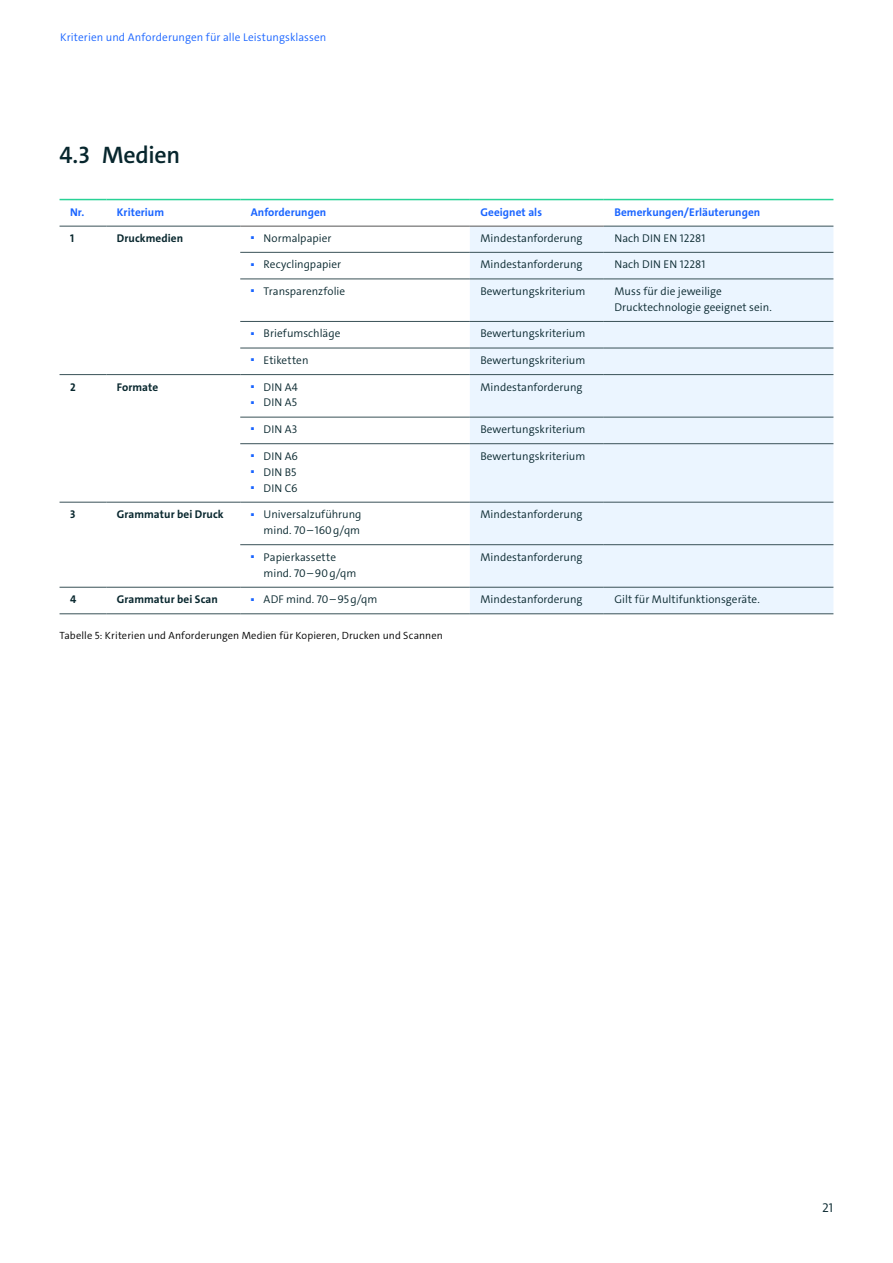
<style>
.page{position:relative;width:893px;height:1263px;background:#fff}
.page>*{position:absolute;margin:0;border:0;box-sizing:border-box;transform-origin:0 0}
.t1{font:600 24px "The Sans C4 s";letter-spacing:-.015em;color:#07262d}
.t2{font:300 13.5px "The Sans C4 s";color:#07262d}
.t3{font:300 11.25px/15.9px "The Sans C4 s";letter-spacing:.005em;color:#07262d}
.t4{font:700 11.25px "The Sans C4 s";letter-spacing:.005em;color:#1964ff}
.t5{font:700 11.25px "The Sans C4 s";letter-spacing:.005em;color:#07262d}
.t6{font:300 11.25px "The Sans C4 s";letter-spacing:.01em;color:#1964ff}
.t7{font:300 10.5px "The Sans C4 s";letter-spacing:.01em;color:#000}
.t8{font:300 4.2px "The Sans C4 s";color:#1964ff}
</style>
<div class="page">
<svg style="left:60px;top:200px;width:773px;height:387px"></svg>
<svg style="left:106px;top:200px;width:498px;height:26px"></svg>
<div style="left:470px;top:227px;width:363px;height:386px;background:#ebf5ff"></div>
<hr style="left:240px;top:252px;width:230px;height:1px;background:#395157">
<hr style="left:470px;top:252px;width:134px;height:1px;background:#395157">
<hr style="left:604px;top:252px;width:229px;height:1px;background:#395157">
<hr style="left:240px;top:279px;width:230px;height:1px;background:#395157">
<hr style="left:470px;top:279px;width:134px;height:1px;background:#395157">
<hr style="left:604px;top:279px;width:229px;height:1px;background:#395157">
<hr style="left:240px;top:321px;width:230px;height:1px;background:#395157">
<hr style="left:470px;top:321px;width:134px;height:1px;background:#395157">
<hr style="left:604px;top:321px;width:229px;height:1px;background:#395157">
<hr style="left:240px;top:348px;width:230px;height:1px;background:#395157">
<hr style="left:470px;top:348px;width:134px;height:1px;background:#395157">
<hr style="left:604px;top:348px;width:229px;height:1px;background:#395157">
<hr style="left:60px;top:374px;width:46px;height:1px;background:#395157">
<hr style="left:106px;top:374px;width:134px;height:1px;background:#395157">
<hr style="left:240px;top:374px;width:230px;height:1px;background:#395157">
<hr style="left:470px;top:374px;width:134px;height:1px;background:#395157">
<hr style="left:604px;top:374px;width:229px;height:1px;background:#395157">
<hr style="left:240px;top:417px;width:230px;height:1px;background:#395157">
<hr style="left:470px;top:417px;width:134px;height:1px;background:#395157">
<hr style="left:604px;top:417px;width:229px;height:1px;background:#395157">
<hr style="left:240px;top:443px;width:230px;height:1px;background:#395157">
<hr style="left:470px;top:443px;width:134px;height:1px;background:#395157">
<hr style="left:604px;top:443px;width:229px;height:1px;background:#395157">
<hr style="left:106px;top:502px;width:134px;height:1px;background:#395157">
<hr style="left:240px;top:502px;width:230px;height:1px;background:#395157">
<hr style="left:470px;top:502px;width:134px;height:1px;background:#395157">
<hr style="left:604px;top:502px;width:229px;height:1px;background:#395157">
<hr style="left:240px;top:544px;width:230px;height:1px;background:#395157">
<hr style="left:470px;top:544px;width:134px;height:1px;background:#395157">
<hr style="left:604px;top:544px;width:229px;height:1px;background:#395157">
<hr style="left:106px;top:587px;width:134px;height:1px;background:#395157">
<hr style="left:240px;top:587px;width:230px;height:1px;background:#395157">
<hr style="left:470px;top:587px;width:134px;height:1px;background:#395157">
<hr style="left:604px;top:587px;width:229px;height:1px;background:#395157">
<hr style="left:106px;top:613px;width:134px;height:1px;background:#395157">
<hr style="left:240px;top:613px;width:230px;height:1px;background:#395157">
<hr style="left:470px;top:613px;width:134px;height:1px;background:#395157">
<hr style="left:604px;top:613px;width:229px;height:1px;background:#395157">
<hr style="left:60px;top:199px;width:46px;height:1px;background:#28d296">
<hr style="left:106px;top:199px;width:134px;height:1px;background:#28d296">
<hr style="left:240px;top:199px;width:230px;height:1px;background:#28d296">
<hr style="left:470px;top:199px;width:134px;height:1px;background:#28d296">
<hr style="left:604px;top:199px;width:229px;height:1px;background:#28d296">
<hr style="left:60px;top:502px;width:46px;height:1px;background:#395157">
<hr style="left:60px;top:587px;width:46px;height:1px;background:#395157">
<hr style="left:60px;top:613px;width:46px;height:1px;background:#395157">
<hr style="left:60px;top:226px;width:46px;height:1px;background:#395157">
<hr style="left:106px;top:226px;width:134px;height:1px;background:#395157">
<hr style="left:604px;top:226px;width:229px;height:1px;background:#395157">
<hr style="left:240px;top:226px;width:230px;height:1px;background:#565655">
<hr style="left:470px;top:226px;width:134px;height:1px;background:#565655">
<p class="t6" style="left:60px;top:30px;width:268px">Kriterien und Anforderungen für alle Leistungsklassen</p>
<h1 class="t1" style="left:60px;top:139px;width:122px">4.3 Medien</h1>
<p class="t4" style="left:70px;top:204px;width:16px">Nr.</p>
<p class="t4" style="left:117px;top:204px;width:49px">Kriterium</p>
<p class="t4" style="left:251px;top:204px;width:77px">Anforderungen</p>
<p class="t4" style="left:480px;top:204px;width:63px">Geeignet als</p>
<p class="t4" style="left:614px;top:204px;width:147px">Bemerkungen/Erläuterungen</p>
<p class="t5" style="left:70px;top:231px;width:6px">1</p>
<p class="t5" style="left:117px;top:231px;width:68px">Druckmedien</p>
<p class="t8" style="left:251px;top:235px;width:5px">◼</p>
<p class="t3" style="left:264px;top:230px;width:69px">Normalpapier</p>
<p class="t3" style="left:480px;top:230px;width:104px">Mindestanforderung</p>
<p class="t3" style="left:614px;top:230px;width:92px">Nach DIN EN 12281</p>
<p class="t8" style="left:251px;top:262px;width:5px">◼</p>
<p class="t3" style="left:264px;top:257px;width:79px">Recyclingpapier</p>
<p class="t3" style="left:480px;top:257px;width:104px">Mindestanforderung</p>
<p class="t3" style="left:614px;top:257px;width:92px">Nach DIN EN 12281</p>
<p class="t8" style="left:251px;top:288px;width:5px">◼</p>
<p class="t3" style="left:264px;top:283px;width:83px">Transparenzfolie</p>
<p class="t3" style="left:480px;top:283px;width:106px">Bewertungskriterium</p>
<p class="t3" style="left:614px;top:283px;width:159px">Muss für die jeweilige<br>Drucktechnologie geeignet sein.</p>
<p class="t8" style="left:251px;top:331px;width:5px">◼</p>
<p class="t3" style="left:264px;top:326px;width:78px">Briefumschläge</p>
<p class="t3" style="left:480px;top:326px;width:106px">Bewertungskriterium</p>
<p class="t8" style="left:251px;top:357px;width:5px">◼</p>
<p class="t3" style="left:264px;top:352px;width:46px">Etiketten</p>
<p class="t3" style="left:480px;top:352px;width:106px">Bewertungskriterium</p>
<p class="t5" style="left:70px;top:379px;width:7px">2</p>
<p class="t5" style="left:117px;top:379px;width:43px">Formate</p>
<p class="t8" style="left:251px;top:384px;width:5px">◼</p>
<p class="t3" style="left:264px;top:379px;width:36px">DIN A4</p>
<p class="t8" style="left:251px;top:400px;width:5px">◼</p>
<p class="t3" style="left:264px;top:395px;width:35px">DIN A5</p>
<p class="t3" style="left:480px;top:379px;width:104px">Mindestanforderung</p>
<p class="t8" style="left:251px;top:426px;width:5px">◼</p>
<p class="t3" style="left:264px;top:421px;width:35px">DIN A3</p>
<p class="t3" style="left:480px;top:421px;width:106px">Bewertungskriterium</p>
<p class="t8" style="left:251px;top:453px;width:5px">◼</p>
<p class="t3" style="left:264px;top:448px;width:36px">DIN A6</p>
<p class="t8" style="left:251px;top:469px;width:5px">◼</p>
<p class="t3" style="left:264px;top:464px;width:34px">DIN B5</p>
<p class="t8" style="left:251px;top:485px;width:5px">◼</p>
<p class="t3" style="left:264px;top:480px;width:36px">DIN C6</p>
<p class="t3" style="left:480px;top:448px;width:106px">Bewertungskriterium</p>
<p class="t5" style="left:70px;top:507px;width:7px">3</p>
<p class="t5" style="left:117px;top:507px;width:108px">Grammatur bei Druck</p>
<p class="t8" style="left:251px;top:511px;width:5px">◼</p>
<p class="t3" style="left:264px;top:506px;width:99px">Universalzuführung mind. 70–160g/qm</p>
<p class="t3" style="left:480px;top:506px;width:104px">Mindestanforderung</p>
<p class="t8" style="left:251px;top:554px;width:5px">◼</p>
<p class="t3" style="left:264px;top:549px;width:94px">Papierkassette mind. 70–90g/qm</p>
<p class="t3" style="left:480px;top:549px;width:104px">Mindestanforderung</p>
<p class="t5" style="left:70px;top:592px;width:8px">4</p>
<p class="t5" style="left:117px;top:592px;width:102px">Grammatur bei Scan</p>
<p class="t8" style="left:251px;top:596px;width:5px">◼</p>
<p class="t3" style="left:264px;top:591px;width:115px">ADF mind. 70–95g/qm</p>
<p class="t3" style="left:480px;top:591px;width:104px">Mindestanforderung</p>
<p class="t3" style="left:614px;top:591px;width:147px">Gilt für Multifunktionsgeräte.</p>
<p class="t7" style="left:60px;top:629px;width:385px">Tabelle 5: Kriterien und Anforderungen Medien für Kopieren, Drucken und Scannen</p>
<p class="t2" style="left:822px;top:1199px;width:13px">21</p>
</div>
